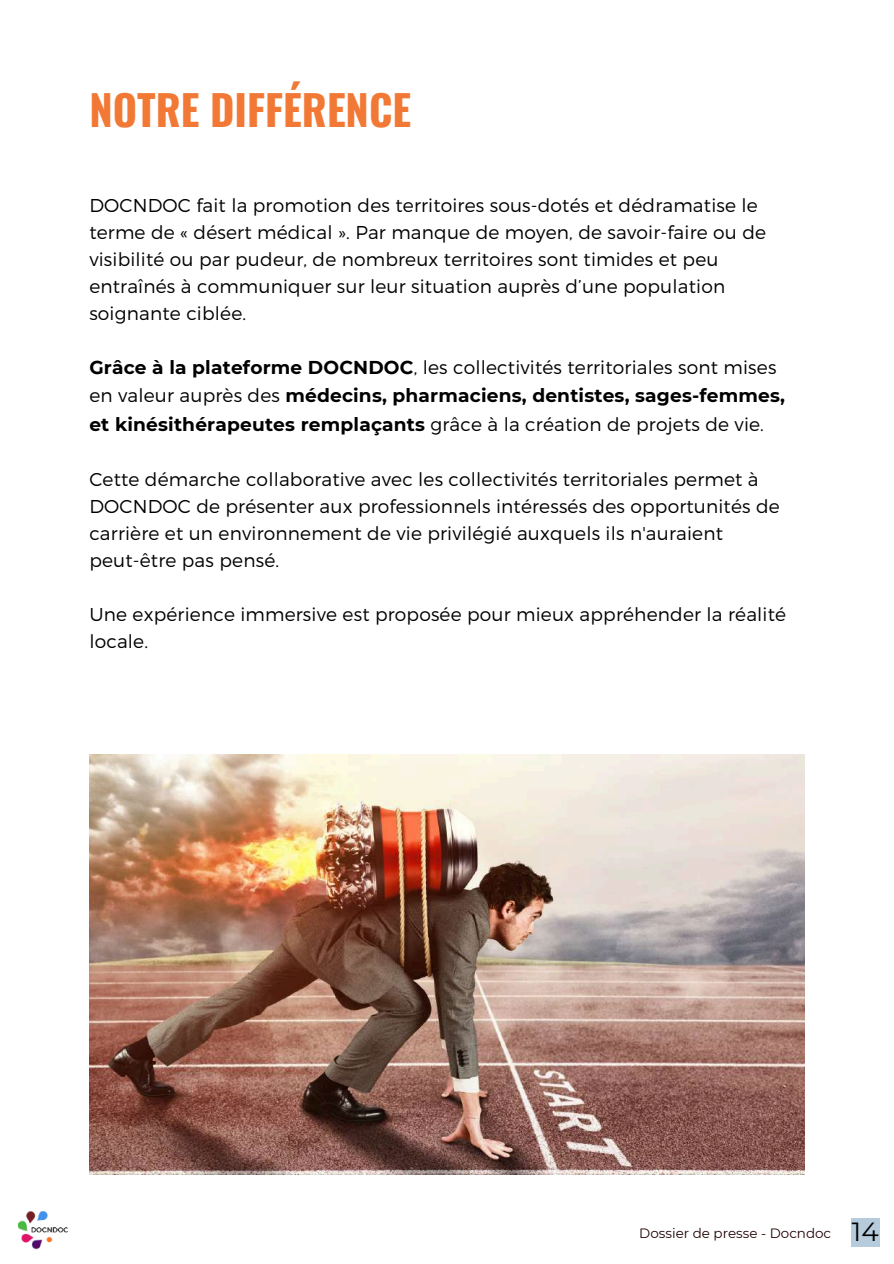
<style>
.page{position:relative;width:894px;height:1264px;background:#fff}
.page>*{position:absolute;margin:0;border:0;box-sizing:border-box;transform-origin:0 0}
.t1{font:700 41.7px "Oswald";color:#f27935}
.t2{font:26.25px "Montserrat";color:#000}
.t3{font:300 18.6px/27px "Montserrat";letter-spacing:.01em;color:#000}
.t4{font:700 18.6px/28.2px "Montserrat";letter-spacing:.01em;color:#000}
.t5{font:13.5px "Montserrat";color:#210203}
.s1{font-weight:300}
</style>
<div class="page">
<img style="left:89px;top:754px;width:715px;height:420px">
<div style="left:850px;top:1218px;width:29px;height:29px;background:#b6cbdc"></div>
<img style="left:17px;top:1211px;width:51px;height:39px">
<h1 class="t1" style="left:89px;top:77px;width:323px">NOTRE DIFFÉRENCE</h1>
<p class="t3" style="left:89px;top:191px;width:678px">DOCNDOC fait la promotion des territoires sous-dotés et dédramatise le terme de « désert médical ». Par manque de moyen, de savoir-faire ou de visibilité ou par pudeur, de nombreux territoires sont timides et peu entraînés à communiquer sur leur situation auprès d’une population soignante ciblée.</p>
<p class="t4" style="left:89px;top:353px;width:697px">Grâce à la plateforme DOCNDOC<span class="s1">, les collectivités territoriales sont mises en valeur auprès des</span> médecins, pharmaciens, dentistes, sages-femmes, et kinésithérapeutes remplaçants <span class="s1">grâce à la création de projets de vie.</span></p>
<p class="t3" style="left:89px;top:464px;width:691px">Cette démarche collaborative avec les collectivités territoriales permet à DOCNDOC de présenter aux professionnels intéressés des opportunités de carrière et un environnement de vie privilégié auxquels ils n'auraient peut-être pas pensé.</p>
<p class="t3" style="left:89px;top:599px;width:698px">Une expérience immersive est proposée pour mieux appréhender la réalité locale.</p>
<p class="t5" style="left:639px;top:1225px;width:193px">Dossier de presse - Docndoc</p>
<h2 class="t2" style="left:851px;top:1215px;width:28px">14</h2>
</div>
